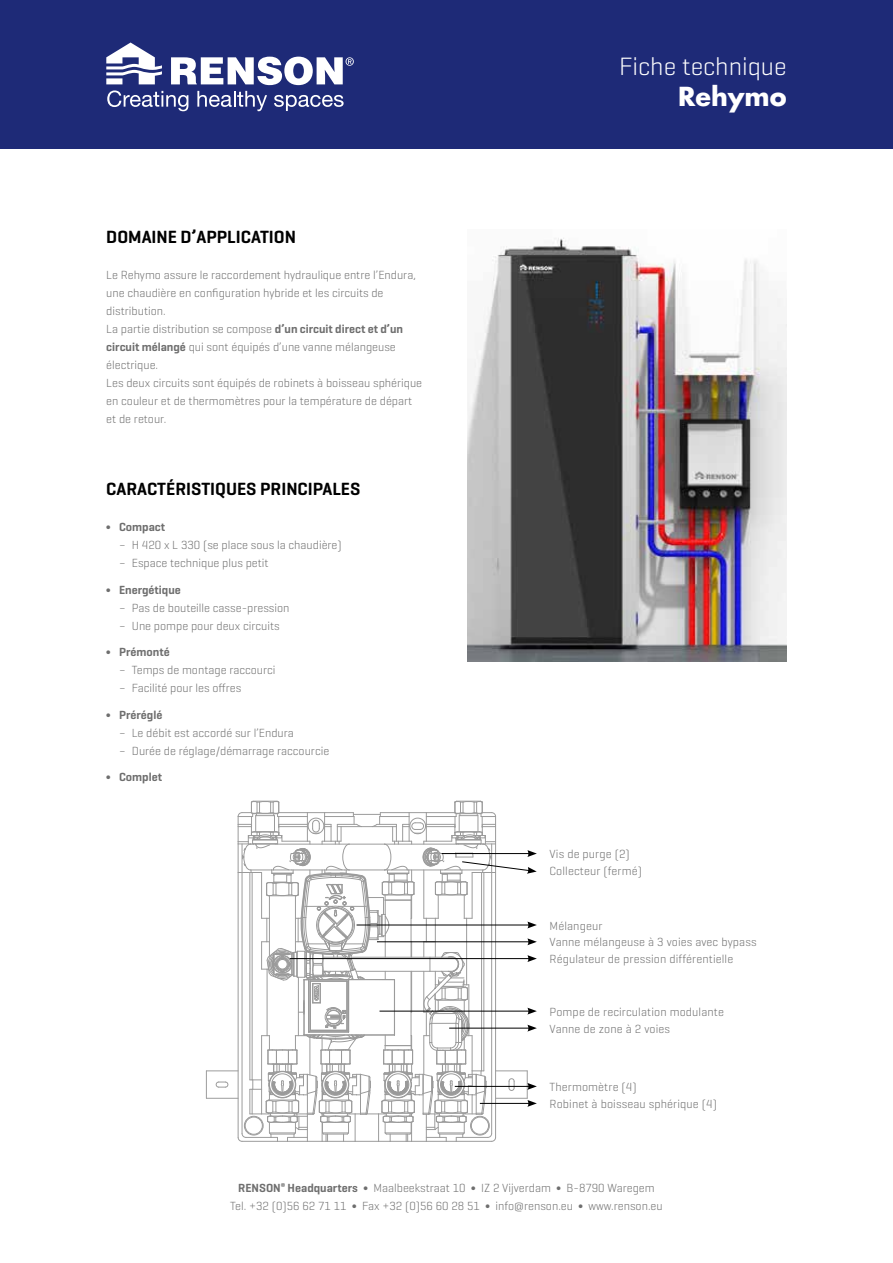
<style>
.page{position:relative;width:893px;height:1263px;background:#fff}
.page>*{position:absolute;margin:0;border:0;box-sizing:border-box;transform-origin:0 0}
.t1{font:300 25.5px "Geogrotesque";color:#fff}
.t2{font:700 25.5px "Futura Std";color:#fff}
.t3{font:600 18px "Geogrotesque";color:#000}
.t4{font:300 12px/18px "Geogrotesque";color:#6e6e6e}
.t5{font:600 12px "Geogrotesque";color:#6e6e6e}
.s1{font-weight:600}
.s2{font-weight:300}
</style>
<div class="page">
<div style="left:0;top:0;width:893px;height:149px;background:#1e2a77"></div>
<svg style="left:106px;top:43px;width:248px;height:68px"></svg>
<svg style="left:215px;top:1081px;width:14px;height:7px"></svg>
<hr style="left:206px;top:1070px;width:32px;height:1px;background:#000">
<hr style="left:206px;top:1098px;width:32px;height:1px;background:#000">
<svg style="left:206px;top:1071px;width:1px;height:27px"></svg>
<svg style="left:237px;top:800px;width:300px;height:342px"></svg>
<img style="left:468px;top:238px;width:319px;height:423px">
<h2 class="t3" style="left:106px;top:226px;width:191px">DOMAINE D’APPLICATION</h2>
<p class="t4" style="left:106px;top:266px;width:317px">Le Rehymo assure le raccordement hydraulique entre l’Endura, une chaudière en configuration hybride et les circuits de distribution.<br>La partie distribution se compose <span class="s1">d’un circuit direct et d’un circuit mélangé</span> qui sont équipés d’une vanne mélangeuse électrique.<br>Les deux circuits sont équipés de robinets à boisseau sphérique en couleur et de thermomètres pour la température de départ et de retour.</p>
<h2 class="t3" style="left:106px;top:478px;width:256px">CARACTÉRISTIQUES PRINCIPALES</h2>
<p class="t5" style="left:106px;top:520px;width:60px"><span class="s2">∫</span> Compact</p>
<p class="t4" style="left:119px;top:536px;width:224px">– H 420 x L 330 (se place sous la chaudière)</p>
<p class="t4" style="left:119px;top:554px;width:151px">– Espace technique plus petit</p>
<p class="t5" style="left:106px;top:582px;width:76px"><span class="s2">∫</span> Energétique</p>
<p class="t4" style="left:119px;top:598px;width:172px">– Pas de bouteille casse-pression</p>
<p class="t4" style="left:119px;top:616px;width:162px">– Une pompe pour deux circuits</p>
<p class="t5" style="left:106px;top:645px;width:65px"><span class="s2">∫</span> Prémonté</p>
<p class="t4" style="left:119px;top:661px;width:158px">– Temps de montage raccourci</p>
<p class="t4" style="left:119px;top:679px;width:124px">– Facilité pour les offres</p>
<p class="t5" style="left:106px;top:707px;width:58px"><span class="s2">∫</span> Préréglé</p>
<p class="t4" style="left:119px;top:723px;width:176px">– Le débit est accordé sur l’Endura</p>
<p class="t4" style="left:119px;top:741px;width:212px">– Durée de réglage/démarrage raccourcie</p>
<p class="t5" style="left:106px;top:770px;width:57px"><span class="s2">∫</span> Complet</p>
<h1 class="t1" style="left:619px;top:50px;width:169px">Fiche technique</h1>
<h1 class="t2" style="left:678px;top:80px;width:110px">Rehymo</h1>
<p class="t4" style="left:550px;top:845px;width:94px;line-height:17px">Vis de purge (2)<br>Collecteur (fermé)</p>
<p class="t4" style="left:550px;top:917px;width:208px;line-height:16.8px">Mélangeur<br>Vanne mélangeuse à 3 voies avec bypass<br>Régulateur de pression différentielle</p>
<p class="t4" style="left:550px;top:1003px;width:176px;line-height:17px">Pompe de recirculation modulante<br>Vanne de zone à 2 voies</p>
<p class="t4" style="left:550px;top:1078px;width:169px;line-height:17px">Thermomètre (4)<br>Robinet à boisseau sphérique (4)</p>
<p class="t4" style="left:230px;top:1179px;width:434px;text-align:center"><span class="s1">RENSON</span><sup>®</sup> <span class="s1">Headquarters</span> ∫ Maalbeekstraat 10 ∫ IZ 2 Vijverdam ∫ B-8790 Waregem<br>Tel. +32 (0)56 62 71 11 ∫ Fax +32 (0)56 60 28 51 ∫ info@renson.eu ∫ www.renson.eu</p>
</div>
